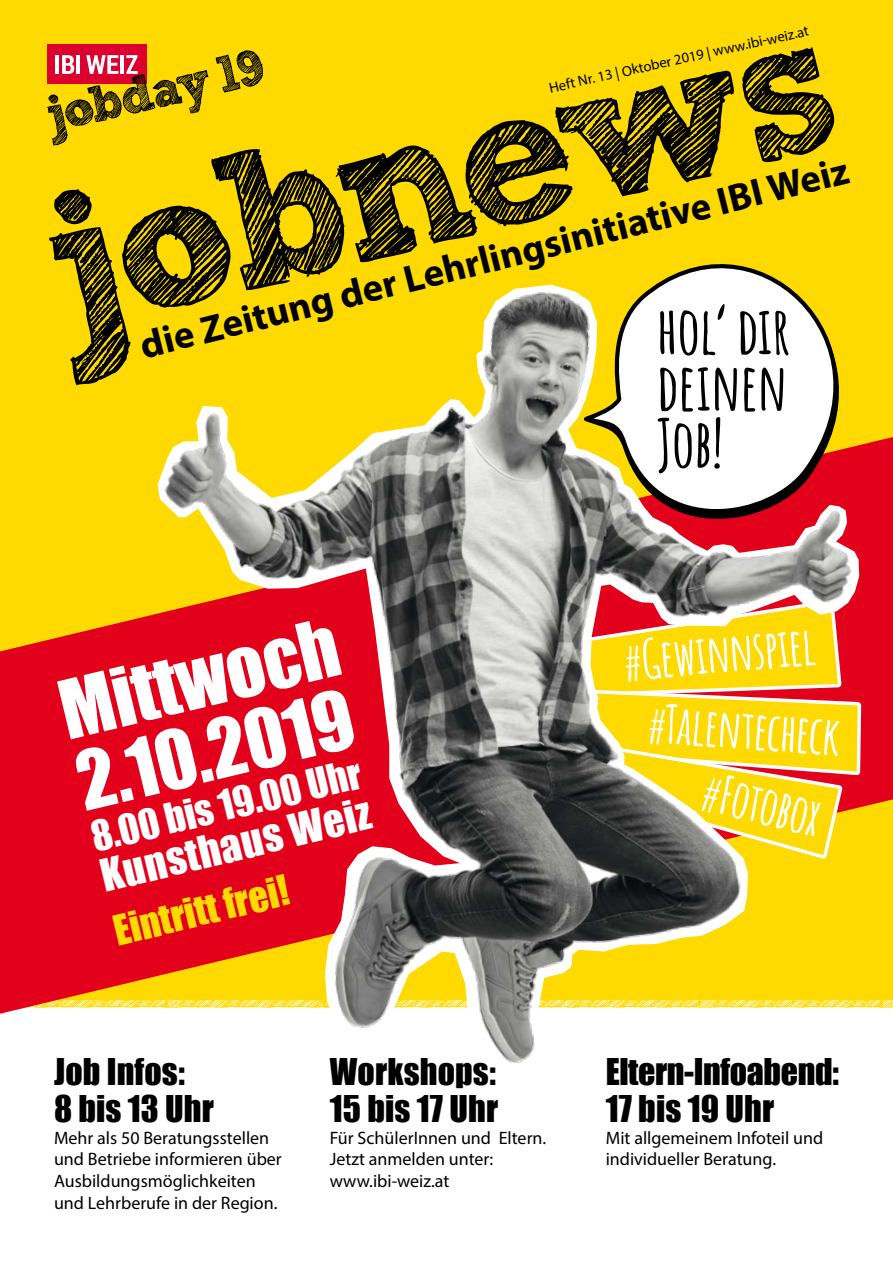
<style>
.page{position:relative;width:893px;height:1263px;background:#fff}
.page>*{position:absolute;margin:0;border:0;box-sizing:border-box;transform-origin:0 0}
.t1{font:700 199.5px "freeversion Sketch Block";color:#000}
.t2{font:75.15px/73.3px "Impact";color:#fff}
.t3{font:700 65.25px/56.4px "Amatic SC";letter-spacing:-.02em;color:#000;text-align:justify}
.t4{font:700 52.35px "Amatic SC";color:#fff}
.t5{font:41.25px "Impact";color:#fff}
.t6{font:700 38.85px "Myriad Pro";color:#000}
.t7{font:38.55px "Impact";color:#fff}
.t8{font:38.55px "Impact";color:#feda00}
.t9{font:33.9px/37.2px "Impact";letter-spacing:.005em;color:#000}
.t10{font:18px/21.6px "Myriad Pro";color:#000}
.t11{font:14.7px "Myriad Pro";color:#000}
.s1{font-size:43.65px}
</style>
<div class="page">
<div style="left:0;top:0;width:893px;height:999px;background:#feda00"></div>
<svg style="left:0;top:621px;width:124px;height:393px;fill:#e2001a"></svg>
<img style="left:124px;top:284px;width:769px;height:779px">
<svg style="left:573px;top:264px;width:320px;height:276px"></svg>
<div style="left:47px;top:45px;width:99px;height:39px;background:#dc002e"></div>
<svg style="left:47px;top:55px;width:161px;height:90px"></svg>
<svg style="left:216px;top:50px;width:47px;height:43px"></svg>
<p class="t11" style="left:547px;top:78px;width:267px;rotate:-12deg">Heft Nr. 13 | Oktober 2019 | www.ibi-weiz.at</p>
<h1 class="t1" style="left:25px;top:199px;width:814px;rotate:-14deg">jobnews</h1>
<h3 class="t6" style="left:135px;top:321px;width:730px;rotate:-14deg">die Zeitung der Lehrlingsinitiative IBI Weiz</h3>
<h3 class="t3" style="left:656px;top:298px;width:136px">HOL‘ DIR DEINEN JOB!</h3>
<h2 class="t2" style="left:51px;top:675px;width:287px;rotate:-14deg">Mittwoch<br>2.10.2019</h2>
<h3 class="t7" style="left:85px;top:809px;width:278px;rotate:-14deg">8.00 bis 19.00 Uhr</h3>
<h3 class="t5" style="left:94px;top:846px;width:278px;rotate:-14deg">Kunsthaus Weiz</h3>
<h3 class="t8" style="left:107px;top:903px;width:180px;rotate:-14deg">Eintritt frei!</h3>
<h3 class="t9" style="left:54px;top:1052px;width:161px">Job Infos:<br>8 bis 13 Uhr</h3>
<p class="t10" style="left:54px;top:1127px;width:229px">Mehr als 50 Beratungsstellen und Betriebe informieren über<br>Ausbildungsmöglichkeiten und Lehrberufe in der Region.</p>
<h3 class="t9" style="left:330px;top:1052px;width:170px">Workshops:<br>15 bis 17 Uhr</h3>
<p class="t10" style="left:330px;top:1127px;width:218px">Für SchülerInnen und Eltern.<br>Jetzt anmelden unter: www.ibi-weiz.at</p>
<h3 class="t4" style="left:620px;top:621px;width:194px;rotate:-5deg"><span class="s1">#</span>GEWINNSPIEL</h3>
<h3 class="t4" style="left:651px;top:682px;width:194px;rotate:4deg"><span class="s1">#</span>TALENTECHECK</h3>
<h3 class="t4" style="left:713px;top:750px;width:121px;rotate:14deg"><span class="s1">#</span>FOTOBOX</h3>
<h3 class="t9" style="left:606px;top:1052px;width:235px">Eltern-Infoabend:<br>17 bis 19 Uhr</h3>
<p class="t10" style="left:606px;top:1127px;width:219px">Mit allgemeinem Infoteil und individueller Beratung.</p>
</div>
